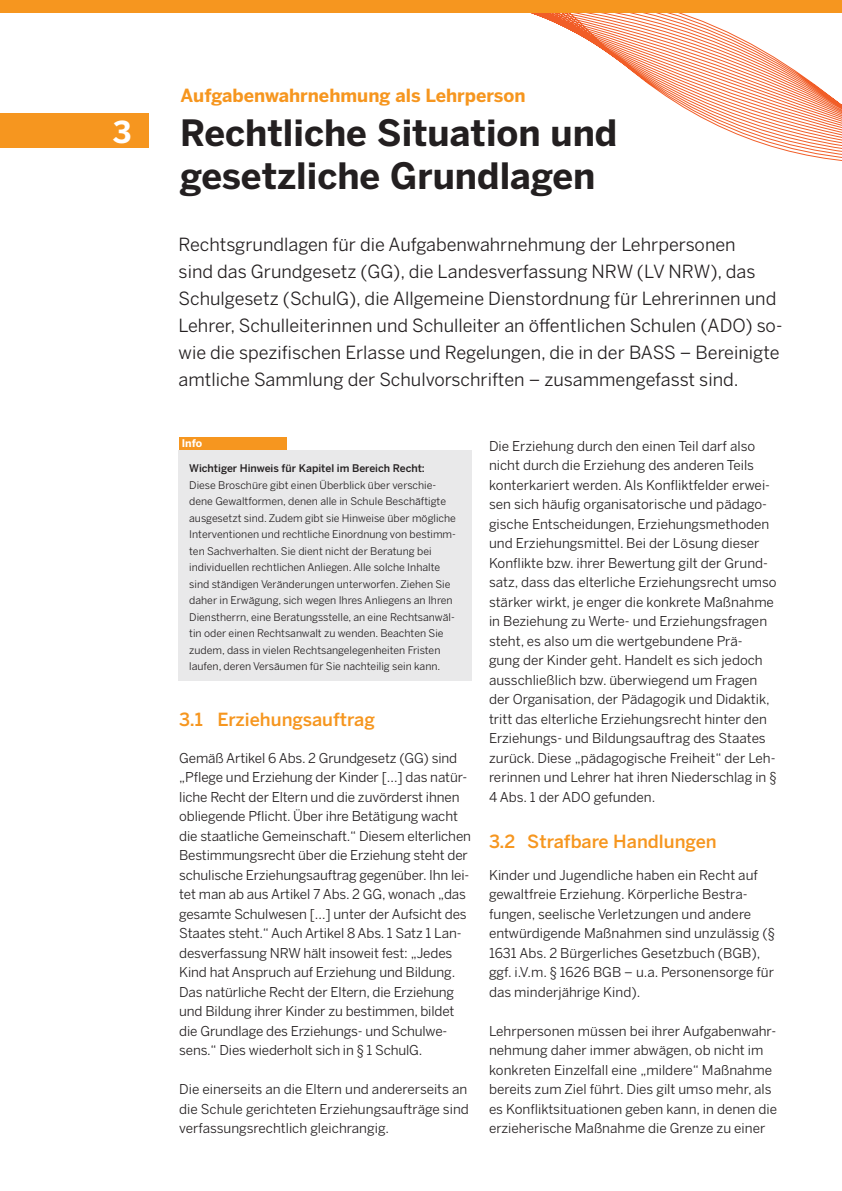
<style>
.page{position:relative;width:842px;height:1191px;background:#fff}
.page>*{position:absolute;margin:0;border:0;box-sizing:border-box;transform-origin:0 0}
.t1{font:700 36px/43.5px "Benton Sans";color:#231f20}
.t2{font:700 30px "Benton Sans";color:#fff}
.t3{font:18px/27px "Benton Sans";color:#231f20}
.Kapitelüberschrift{font:500 18px "Benton Sans";color:#f6961f}
.t4{font:700 18px "Benton Sans";color:#f6961f}
.t5{font:13.5px/19.5px "Benton Sans";color:#231f20}
.t6{font:10.5px/16.5px "Benton Sans";color:#231f20}
.t7{font:500 10.5px "Benton Sans";color:#231f20}
.t8{font:700 10.5px "Benton Sans";color:#fff}
</style>
<div class="page">
<div style="left:0;top:113px;width:149px;height:35px;background:#f6961f"></div>
<div style="left:179px;top:437px;width:108px;height:13px;background:#f6961f"></div>
<div style="left:179px;top:450px;width:293px;height:230px;background:#e9e9ea"></div>
<svg style="left:531px;top:13px;width:311px;height:148px"></svg>
<div style="left:0;top:0;width:842px;height:13px;background:#f6961f"></div>
<p class="t2" style="left:113px;top:114px;width:20px">3</p>
<p class="t4" style="left:181px;top:85px;width:346px">Aufgabenwahrnehmung als Lehrperson</p>
<p class="t1" style="left:180px;top:110px;width:439px">Rechtliche Situation und gesetzliche Grundlagen</p>
<p class="t3" style="left:179px;top:230px;width:605px">Rechtsgrundlagen für die Aufgabenwahrnehmung der Lehrpersonen<br>sind das Grundgesetz (GG), die Landesverfassung NRW (LV NRW), das Schulgesetz (SchulG), die Allgemeine Dienstordnung für Lehrerinnen und Lehrer, Schulleiterinnen und Schulleiter an öffentlichen Schulen (ADO) so&shy;wie die spezifischen Erlasse und Regelungen, die in der BASS – Bereinigte amtliche Sammlung der Schulvorschriften – zusammengefasst sind.</p>
<p class="t8" style="left:182px;top:437px;width:22px">Info</p>
<p class="t7" style="left:189px;top:462px;width:237px">Wichtiger Hinweis für Kapitel im Bereich Recht:</p>
<p class="t6" style="left:189px;top:476px;width:268px">Diese Broschüre gibt einen Überblick über verschie&shy;dene Gewaltformen, denen alle in Schule Beschäftigte ausgesetzt sind. Zudem gibt sie Hinweise über mögliche Interventionen und rechtliche Einordnung von bestimm&shy;ten Sachverhalten. Sie dient nicht der Beratung bei individuellen rechtlichen Anliegen. Alle solche Inhalte sind ständigen Veränderungen unterworfen. Ziehen Sie daher in Erwägung, sich wegen Ihres Anliegens an Ihren Dienstherrn, eine Beratungsstelle, an eine Rechtsanwäl&shy;tin oder einen Rechtsanwalt zu wenden. Beachten Sie zudem, dass in vielen Rechtsangelegenheiten Fristen laufen, deren Versäumen für Sie nachteilig sein kann.</p>
<p class="Kapitelüberschrift" style="left:179px;top:708px;width:197px">3.1 Erziehungsauftrag</p>
<p class="t5" style="left:179px;top:748px;width:293px">Gemäß Artikel 6 Abs. 2 Grundgesetz (GG) sind „Pflege und Erziehung der Kinder […] das natür&shy;liche Recht der Eltern und die zuvörderst ihnen obliegende Pflicht. Über ihre Betätigung wacht die staatliche Gemeinschaft.“ Diesem elterlichen Bestimmungsrecht über die Erziehung steht der schulische Erziehungsauftrag gegenüber. Ihn lei&shy;tet man ab aus Artikel 7 Abs. 2 GG, wonach „das gesamte Schulwesen […] unter der Aufsicht des Staates steht.“ Auch Artikel 8 Abs. 1 Satz 1 Lan&shy;desverfassung NRW hält insoweit fest: „Jedes Kind hat Anspruch auf Erziehung und Bildung.<br>Das natürliche Recht der Eltern, die Erziehung und Bildung ihrer Kinder zu bestimmen, bildet die Grundlage des Erziehungs- und Schulwe&shy;sens.“ Dies wiederholt sich in § 1 SchulG.</p>
<p class="t5" style="left:179px;top:1079px;width:291px">Die einerseits an die Eltern und andererseits an die Schule gerichteten Erziehungsaufträge sind verfassungsrechtlich gleichrangig.</p>
<p class="t5" style="left:489px;top:436px;width:289px">Die Erziehung durch den einen Teil darf also nicht durch die Erziehung des anderen Teils konterkariert werden. Als Konfliktfelder erwei&shy;sen sich häufig organisatorische und pädago&shy;gische Entscheidungen, Erziehungsmethoden und Erziehungsmittel. Bei der Lösung dieser Konflikte bzw. ihrer Bewertung gilt der Grund&shy;satz, dass das elterliche Erziehungsrecht umso stärker wirkt, je enger die konkrete Maßnahme in Beziehung zu Werte- und Erziehungsfragen steht, es also um die wertgebundene Prä&shy;gung der Kinder geht. Handelt es sich jedoch ausschließlich bzw. überwiegend um Fragen der Organisation, der Pädagogik und Didaktik, tritt das elterliche Erziehungsrecht hinter den Erziehungs- und Bildungsauftrag des Staates zurück. Diese „pädagogische Freiheit“ der Leh&shy;rerinnen und Lehrer hat ihren Niederschlag in § 4 Abs. 1 der ADO gefunden.</p>
<p class="Kapitelüberschrift" style="left:489px;top:831px;width:229px">3.2 Strafbare Handlungen</p>
<p class="t5" style="left:489px;top:865px;width:288px">Kinder und Jugendliche haben ein Recht auf gewaltfreie Erziehung. Körperliche Bestra&shy;fungen, seelische Verletzungen und andere entwürdigende Maßnahmen sind unzulässig (§ 1631 Abs. 2 Bürgerliches Gesetzbuch (BGB), ggf. i.V.m. § 1626 BGB – u.a. Personensorge für das minderjährige Kind).</p>
<p class="t5" style="left:489px;top:1021px;width:290px">Lehrpersonen müssen bei ihrer Aufgabenwahr&shy;nehmung daher immer abwägen, ob nicht im konkreten Einzelfall eine „mildere“ Maßnahme bereits zum Ziel führt. Dies gilt umso mehr, als es Konfliktsituationen geben kann, in denen die erzieherische Maßnahme die Grenze zu einer</p>
</div>
